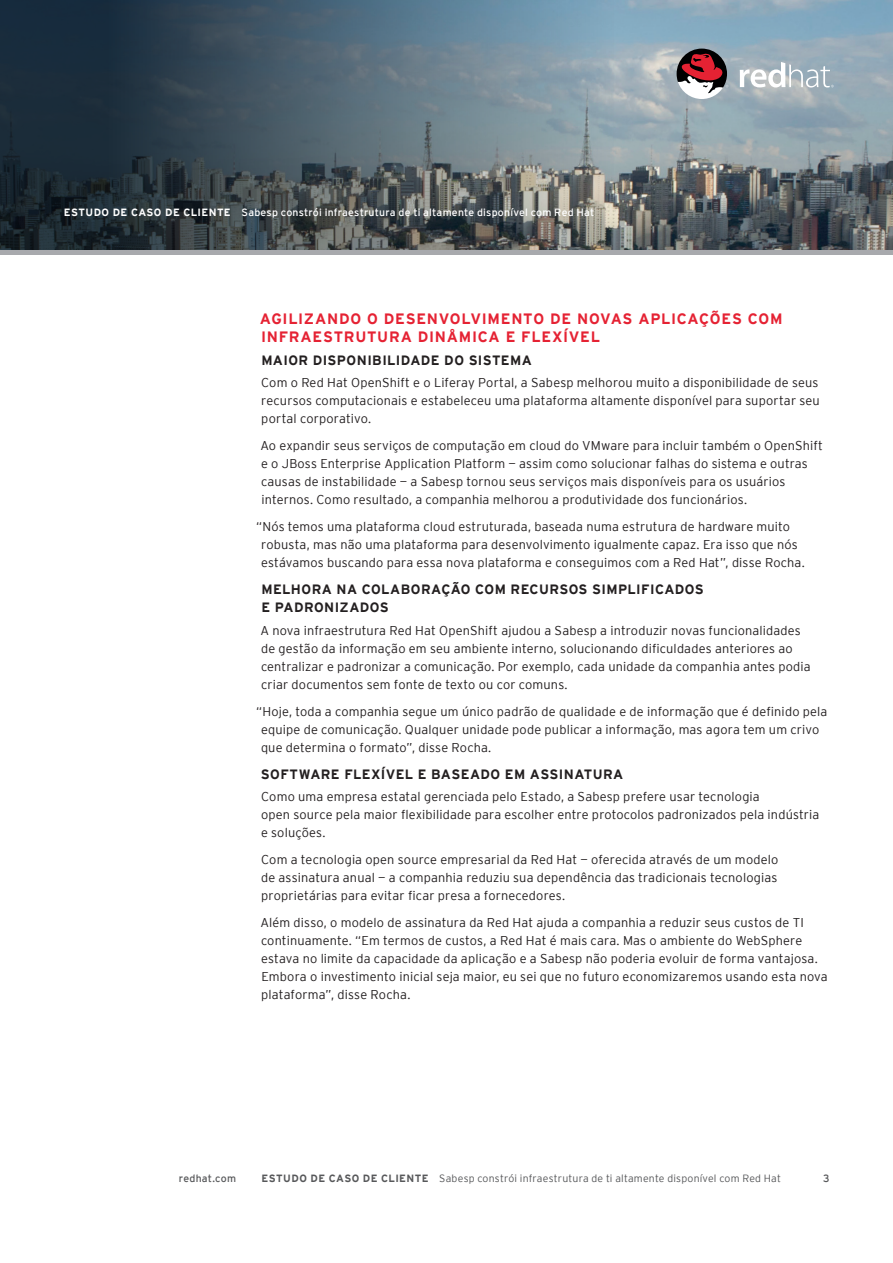
<style>
.page{position:relative;width:893px;height:1263px;background:#fff}
.page>*{position:absolute;margin:0;border:0;box-sizing:border-box;transform-origin:0 0}
.t1{font:700 15px/18px "Interstate";letter-spacing:.05em;color:#e52233}
.t2{font:700 13.5px/18px "Interstate";letter-spacing:.03em;color:#231f20}
.t3{font:300 12.75px/18px "Interstate";letter-spacing:.01em;color:#231f20}
.t4{font:300 10.5px "Interstate";letter-spacing:.02em;color:#57585a}
.t5{font:10.5px "Interstate";letter-spacing:.02em;color:#fff}
.t6{font:10.5px "Interstate";letter-spacing:.02em;color:#57585a}
.s1{font-weight:700}
</style>
<div class="page">
<img style="left:614px;top:0;width:279px;height:250px">
<svg style="left:0;top:0;width:614px;height:250px;background:#4b5a64"></svg>
<svg style="left:740px;top:62px;width:94px;height:25px"></svg>
<svg style="left:677px;top:49px;width:51px;height:50px"></svg>
<div style="left:0;top:250px;width:893px;height:5px;background:#a8a9ad"></div>
<p class="t5" style="left:64px;top:206px;width:532px"><span class="s1">ESTUDO DE CASO DE CLIENTE</span> Sabesp constrói infraestrutura de ti altamente disponível com Red Hat</p>
<p class="t1" style="left:260px;top:310px;width:524px">AGILIZANDO O DESENVOLVIMENTO DE NOVAS APLICAÇÕES COM<br>INFRAESTRUTURA DINÅMICA E FLEXÍVEL</p>
<p class="t2" style="left:261px;top:351px;width:272px">MAIOR DISPONIBILIDADE DO SISTEMA</p>
<p class="t3" style="left:261px;top:373px;width:560px;text-align:justify">Com o Red Hat OpenShift e o Liferay Portal, a Sabesp melhorou muito a disponibilidade de seus recursos computacionais e estabeleceu uma plataforma altamente disponível para suportar seu portal corporativo.</p>
<p class="t3" style="left:260px;top:436px;width:564px">Ao expandir seus serviços de computação em cloud do VMware para incluir também o OpenShift e o JBoss Enterprise Application Platform — assim como solucionar falhas do sistema e outras causas de instabilidade — a Sabesp tornou seus serviços mais disponíveis para os usuários internos. Como resultado, a companhia melhorou a produtividade dos funcionários.</p>
<p class="t3" style="left:261px;top:517px;width:545px;text-indent:-5px">“Nós temos uma plataforma cloud estruturada, baseada numa estrutura de hardware muito robusta, mas não uma plataforma para desenvolvimento igualmente capaz. Era isso que nós estávamos buscando para essa nova plataforma e conseguimos com a Red Hat”, disse Rocha.</p>
<p class="t2" style="left:261px;top:580px;width:444px">MELHORA NA COLABORAÇÃO COM RECURSOS SIMPLIFICADOS<br>E PADRONIZADOS</p>
<p class="t3" style="left:260px;top:621px;width:552px">A nova infraestrutura Red Hat OpenShift ajudou a Sabesp a introduzir novas funcionalidades de gestão da informação em seu ambiente interno, solucionando dificuldades anteriores ao centralizar e padronizar a comunicação. Por exemplo, cada unidade da companhia antes podia criar documentos sem fonte de texto ou cor comuns.</p>
<p class="t3" style="left:261px;top:702px;width:568px;text-indent:-5px">“Hoje, toda a companhia segue um único padrão de qualidade e de informação que é definido pela equipe de comunicação. Qualquer unidade pode publicar a informação, mas agora tem um crivo que determina o formato”, disse Rocha.</p>
<p class="t2" style="left:261px;top:765px;width:364px">SOFTWARE FLEXÍVEL E BASEADO EM ASSINATURA</p>
<p class="t3" style="left:261px;top:787px;width:560px">Como uma empresa estatal gerenciada pelo Estado, a Sabesp prefere usar tecnologia<br>open source pela maior flexibilidade para escolher entre protocolos padronizados pela indústria e soluções.</p>
<p class="t3" style="left:261px;top:850px;width:519px;text-align:justify">Com a tecnologia open source empresarial da Red Hat — oferecida através de um modelo de assinatura anual — a companhia reduziu sua dependência das tradicionais tecnologias proprietárias para evitar ficar presa a fornecedores.</p>
<p class="t3" style="left:260px;top:913px;width:569px">Além disso, o modelo de assinatura da Red Hat ajuda a companhia a reduzir seus custos de TI continuamente. “Em termos de custos, a Red Hat é mais cara. Mas o ambiente do WebSphere estava no limite da capacidade da aplicação e a Sabesp não poderia evoluir de forma vantajosa.<br>Embora o investimento inicial seja maior, eu sei que no futuro economizaremos usando esta nova plataforma”, disse Rocha.</p>
<p class="t6" style="left:179px;top:1172px;width:59px">redhat.com</p>
<p class="t4" style="left:262px;top:1172px;width:521px"><span class="s1">ESTUDO DE CASO DE CLIENTE</span> Sabesp constrói infraestrutura de ti altamente disponível com Red Hat</p>
<p class="t6" style="left:823px;top:1172px;width:8px">3</p>
</div>
